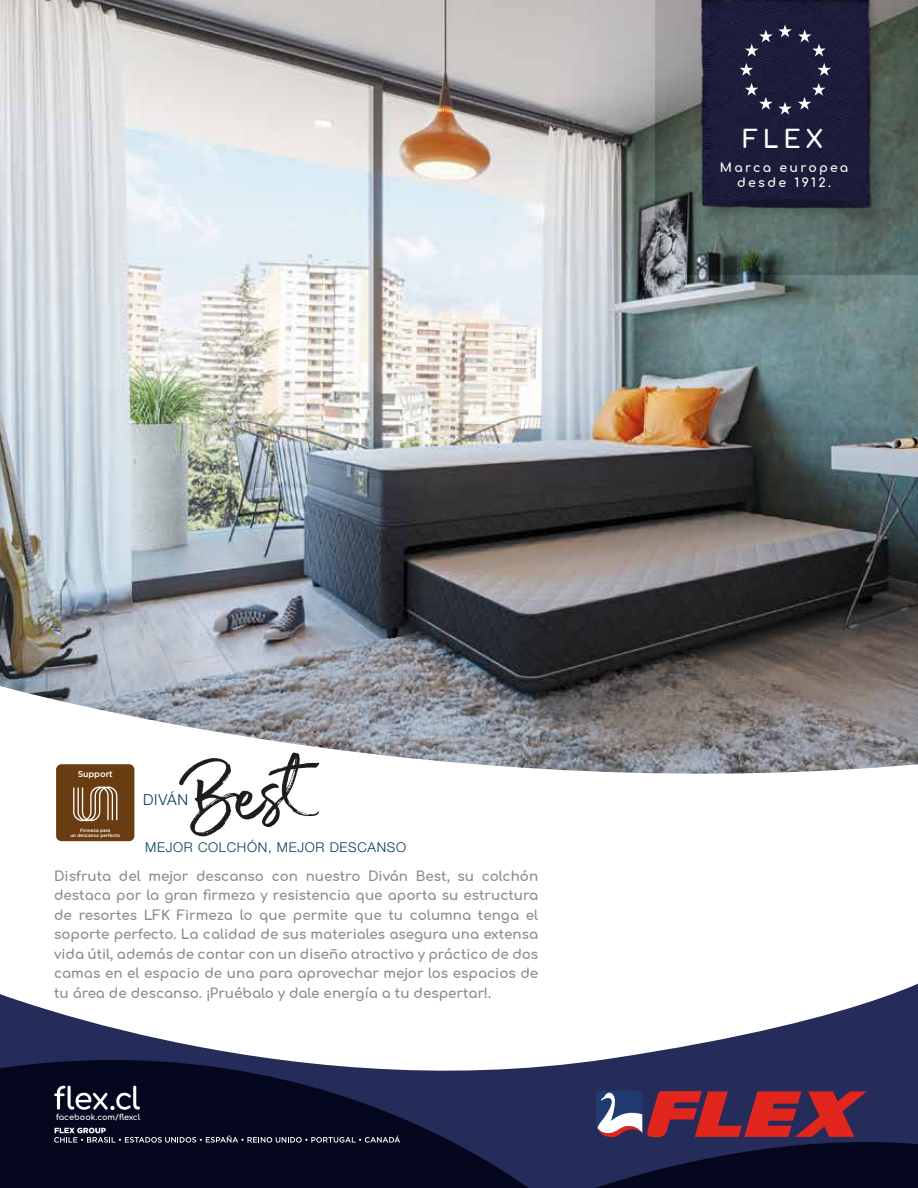
<style>
.page{position:relative;width:918px;height:1188px;background:#fff}
.page>*{position:absolute;margin:0;border:0;box-sizing:border-box;transform-origin:0 0}
.t1{font:700 24.75px "Comfortaa";color:#fff}
.t2{font:300 15.15px "Helvetica Neue LT Std";letter-spacing:.05em;color:#013e53}
.t3{font:700 13.5px/19.5px "Comfortaa";color:#8a8b8c;text-align:justify}
.t4{font:300 13.5px "Helvetica Neue LT Std";letter-spacing:.05em;color:#013e53}
.t5{font:700 12.45px/15px "Comfortaa";letter-spacing:.185em;color:#fff;text-align:center}
.t6{font:500 8.7px "Gotham";letter-spacing:-.005em;color:#fff}
.t7{font:700 8.1px "Comfortaa";color:#fff}
.t8{font:500 4.65px/4.5px "Gotham";letter-spacing:-.005em;color:#fff;text-align:center}
</style>
<div class="page">
<img style="left:0;top:0;width:918px;height:670px">
<svg style="left:0;top:670px;width:918px;height:172px"></svg>
<svg style="left:0;top:983px;width:918px;height:103px"></svg>
<svg style="left:0;top:1060px;width:573px;height:26px;background:#383c5a"></svg>
<svg style="left:0;top:1086px;width:918px;height:102px;background:#241b38"></svg>
<img style="left:656px;top:0;width:262px;height:275px">
<img style="left:693px;top:0;width:186px;height:212px">
<svg style="left:740px;top:63px;width:13px;height:13px"></svg>
<svg style="left:817px;top:63px;width:14px;height:13px"></svg>
<svg style="left:798px;top:83px;width:28px;height:27px"></svg>
<svg style="left:745px;top:83px;width:47px;height:32px;background:#353550"></svg>
<svg style="left:798px;top:30px;width:28px;height:27px"></svg>
<svg style="left:745px;top:24px;width:47px;height:33px;background:#353550"></svg>
<div style="left:56px;top:764px;width:78px;height:77px;background:#693c11;border-radius:5px"></div>
<svg style="left:73px;top:787px;width:44px;height:34px"></svg>
<svg style="left:179px;top:752px;width:140px;height:84px"></svg>
<h1 class="t1" style="left:743px;top:116px;width:82px">FLEX</h1>
<p class="t5" style="left:720px;top:158px;width:130px">Marca europea desde 1912.</p>
<p class="t6" style="left:78px;top:768px;width:37px">Support</p>
<p class="t8" style="left:70px;top:828px;width:51px">Firmeza para<br>un descanso perfecto</p>
<p class="t2" style="left:143px;top:791px;width:46px">DIVÁN</p>
<p class="t4" style="left:145px;top:839px;width:262px">MEJOR COLCHÓN, MEJOR DESCANSO</p>
<p class="t3" style="left:54px;top:865px;width:486px">Disfruta del mejor descanso con nuestro Diván Best, su colchón destaca por la gran firmeza y resistencia que aporta su estructura de resortes LFK Firmeza lo que permite que tu columna tenga el soporte perfecto. La calidad de sus materiales asegura una extensa vida útil, además de contar con un diseño atractivo y práctico de dos camas en el espacio de una para aprovechar mejor los espacios de tu área de descanso. ¡Pruébalo y dale energía a tu despertar!.</p>
<p class="t7" style="left:56px;top:1109px;width:86px">facebook.com/flexcl</p>
</div>
